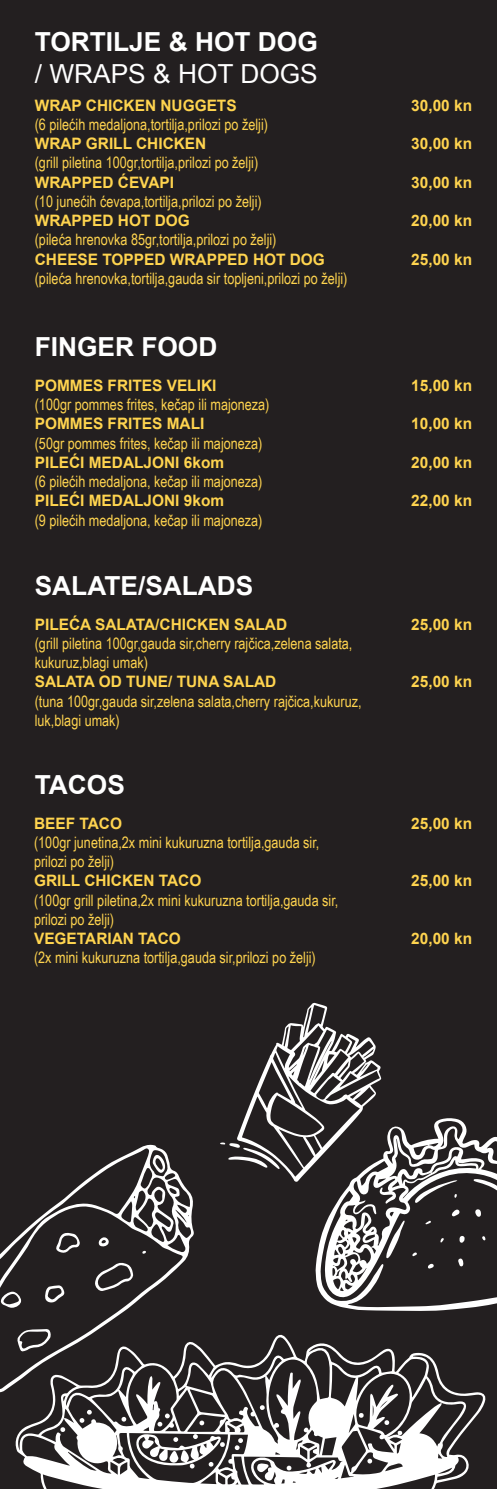
<style>
.page{position:relative;width:497px;height:1489px;background:#fff}
.page>*{position:absolute;margin:0;border:0;box-sizing:border-box;transform-origin:0 0}
.t1{font:700 26.25px "Arial";color:#fff}
.t2{font:26.25px "Arial";color:#fff}
.t3{font:15.75px/19.2px "Arial Narrow";color:#ffd44f}
.t4{font:700 15.75px "Arial";color:#ffd44f}
</style>
<div class="page">
<div style="left:0;top:0;width:496px;height:1488px;background:#231f20"></div>
<svg style="left:315px;top:1117px;width:181px;height:193px;fill:#231f20"></svg>
<svg style="left:386px;top:1220px;width:18px;height:38px"></svg>
<svg style="left:451px;top:1209px;width:8px;height:7px"></svg>
<svg style="left:473px;top:1178px;width:23px;height:39px"></svg>
<svg style="left:457px;top:1258px;width:6px;height:8px"></svg>
<svg style="left:459px;top:1235px;width:5px;height:8px"></svg>
<svg style="left:427px;top:1263px;width:6px;height:5px"></svg>
<svg style="left:412px;top:1252px;width:4px;height:4px"></svg>
<svg style="left:425px;top:1220px;width:5px;height:4px"></svg>
<svg style="left:481px;top:1235px;width:4px;height:5px"></svg>
<svg style="left:439px;top:1237px;width:4px;height:5px"></svg>
<svg style="left:414px;top:1180px;width:43px;height:22px"></svg>
<svg style="left:0;top:1144px;width:194px;height:249px;background:#3b3738"></svg>
<svg style="left:94px;top:1261px;width:39px;height:30px"></svg>
<svg style="left:16px;top:1328px;width:35px;height:5px"></svg>
<svg style="left:55px;top:1231px;width:25px;height:22px"></svg>
<svg style="left:45px;top:1285px;width:20px;height:18px"></svg>
<svg style="left:0;top:1291px;width:21px;height:16px"></svg>
<svg style="left:98px;top:1236px;width:11px;height:10px"></svg>
<svg style="left:142px;top:1250px;width:4px;height:3px"></svg>
<svg style="left:152px;top:1154px;width:14px;height:19px"></svg>
<svg style="left:220px;top:1002px;width:161px;height:180px;background:#4c494a"></svg>
<svg style="left:13px;top:1333px;width:472px;height:155px;fill:#231f20"></svg>
<svg style="left:397px;top:1430px;width:5px;height:5px"></svg>
<svg style="left:358px;top:1412px;width:5px;height:5px"></svg>
<svg style="left:384px;top:1419px;width:5px;height:5px"></svg>
<svg style="left:157px;top:1413px;width:13px;height:13px"></svg>
<svg style="left:259px;top:1404px;width:5px;height:5px"></svg>
<svg style="left:286px;top:1465px;width:5px;height:5px"></svg>
<svg style="left:79px;top:1409px;width:13px;height:13px"></svg>
<svg style="left:60px;top:1426px;width:5px;height:5px"></svg>
<svg style="left:121px;top:1416px;width:5px;height:5px"></svg>
<svg style="left:234px;top:1437px;width:9px;height:12px"></svg>
<svg style="left:199px;top:1420px;width:5px;height:5px"></svg>
<svg style="left:367px;top:1458px;width:5px;height:5px"></svg>
<svg style="left:256px;top:1463px;width:13px;height:9px"></svg>
<svg style="left:135px;top:1433px;width:89px;height:35px"></svg>
<h1 class="t1" style="left:35px;top:24px;width:284px">TORTILJE &amp; HOT DOG</h1>
<h1 class="t2" style="left:35px;top:56px;width:284px">/ WRAPS &amp; HOT DOGS</h1>
<p class="t4" style="left:35px;top:95px;width:203px">WRAP CHICKEN NUGGETS</p>
<p class="t3" style="left:35px;top:114px;width:234px">(6 pilećih medaljona,tortilja,prilozi po želji)</p>
<p class="t4" style="left:35px;top:133px;width:173px">WRAP GRILL CHICKEN</p>
<p class="t3" style="left:35px;top:153px;width:225px">(grill piletina 100gr,tortilja,prilozi po želji)</p>
<p class="t4" style="left:35px;top:172px;width:141px">WRAPPED ĆEVAPI</p>
<p class="t3" style="left:35px;top:191px;width:228px">(10 junećih ćevapa,tortilja,prilozi po želji)</p>
<p class="t4" style="left:35px;top:210px;width:156px">WRAPPED HOT DOG</p>
<p class="t3" style="left:35px;top:230px;width:243px">(pileća hrenovka 85gr,tortilja,prilozi po želji)</p>
<p class="t4" style="left:35px;top:249px;width:291px">CHEESE TOPPED WRAPPED HOT DOG</p>
<p class="t3" style="left:35px;top:268px;width:314px">(pileća hrenovka,tortilja,gauda sir topljeni,prilozi po želji)</p>
<h1 class="t1" style="left:35px;top:329px;width:184px">FINGER FOOD</h1>
<p class="t4" style="left:35px;top:375px;width:183px">POMMES FRITES VELIKI</p>
<p class="t3" style="left:35px;top:394px;width:236px">(100gr pommes frites, kečap ili majoneza)</p>
<p class="t4" style="left:35px;top:413px;width:171px">POMMES FRITES MALI</p>
<p class="t3" style="left:35px;top:433px;width:229px">(50gr pommes frites, kečap ili majoneza)</p>
<p class="t4" style="left:35px;top:452px;width:191px">PILEĆI MEDALJONI 6kom</p>
<p class="t3" style="left:35px;top:471px;width:229px">(6 pilećih medaljona, kečap ili majoneza)</p>
<p class="t4" style="left:35px;top:490px;width:191px">PILEĆI MEDALJONI 9kom</p>
<p class="t3" style="left:35px;top:510px;width:229px">(9 pilećih medaljona, kečap ili majoneza)</p>
<h1 class="t1" style="left:35px;top:568px;width:220px">SALATE/SALADS</h1>
<p class="t4" style="left:35px;top:613px;width:253px">PILEĆA SALATA/CHICKEN SALAD</p>
<p class="t3" style="left:35px;top:633px;width:319px">(grill piletina 100gr,gauda sir,cherry rajčica,zelena salata, kukuruz,blagi umak)</p>
<p class="t4" style="left:35px;top:671px;width:243px">SALATA OD TUNE/ TUNA SALAD</p>
<p class="t3" style="left:35px;top:690px;width:328px">(tuna 100gr,gauda sir,zelena salata,cherry rajčica,kukuruz, luk,blagi umak)</p>
<h1 class="t1" style="left:35px;top:767px;width:91px">TACOS</h1>
<p class="t4" style="left:34px;top:812px;width:89px">BEEF TACO</p>
<p class="t3" style="left:34px;top:832px;width:286px">(100gr junetina,2x mini kukuruzna tortilja,gauda sir, prilozi po želji)</p>
<p class="t4" style="left:34px;top:870px;width:169px">GRILL CHICKEN TACO</p>
<p class="t3" style="left:34px;top:889px;width:305px">(100gr grill piletina,2x mini kukuruzna tortilja,gauda sir, prilozi po želji)</p>
<p class="t4" style="left:34px;top:928px;width:148px">VEGETARIAN TACO</p>
<p class="t3" style="left:34px;top:947px;width:283px">(2x mini kukuruzna tortilja,gauda sir,prilozi po želji)</p>
<p class="t4" style="left:411px;top:95px;width:62px">30,00 kn</p>
<p class="t4" style="left:411px;top:133px;width:62px">30,00 kn</p>
<p class="t4" style="left:411px;top:172px;width:62px">30,00 kn</p>
<p class="t4" style="left:411px;top:210px;width:62px">20,00 kn</p>
<p class="t4" style="left:411px;top:249px;width:62px">25,00 kn</p>
<p class="t4" style="left:411px;top:375px;width:62px">15,00 kn</p>
<p class="t4" style="left:411px;top:413px;width:62px">10,00 kn</p>
<p class="t4" style="left:411px;top:452px;width:62px">20,00 kn</p>
<p class="t4" style="left:411px;top:490px;width:62px">22,00 kn</p>
<p class="t4" style="left:411px;top:613px;width:62px">25,00 kn</p>
<p class="t4" style="left:411px;top:671px;width:62px">25,00 kn</p>
<p class="t4" style="left:410px;top:812px;width:62px">25,00 kn</p>
<p class="t4" style="left:410px;top:870px;width:62px">25,00 kn</p>
<p class="t4" style="left:410px;top:928px;width:62px">20,00 kn</p>
</div>
